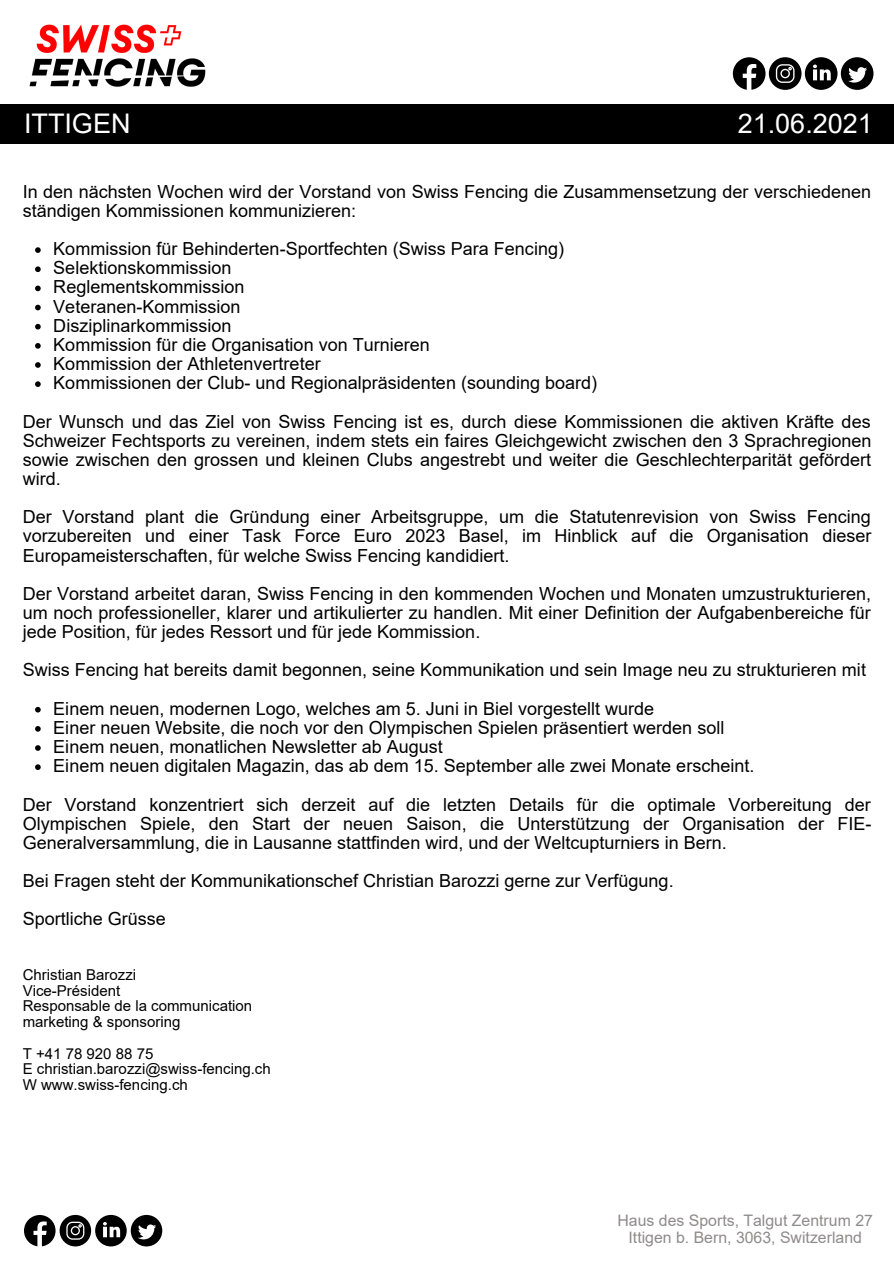
<style>
.page{position:relative;width:894px;height:1264px;background:#fff}
.page>*{position:absolute;margin:0;border:0;box-sizing:border-box;transform-origin:0 0}
.t1{font:27px "Arial";color:#fff}
.t2{font:18px/19.2px "Arial";color:#000;text-align:justify}
.t3{font:15.9px "Arial";color:#8f8b8b}
.t4{font:15px "Arial";color:#000}
</style>
<div class="page">
<img style="left:29px;top:24px;width:177px;height:63px">
<svg style="left:732px;top:57px;width:105px;height:33px"></svg>
<div style="left:840px;top:57px;width:33px;height:33px;background:#000;border-radius:50%"></div>
<svg style="left:848px;top:67px;width:18px;height:16px"></svg>
<div style="left:0;top:104px;width:893px;height:40px;background:#000"></div>
<svg style="left:24px;top:1214px;width:103px;height:32px"></svg>
<div style="left:131px;top:1214px;width:31px;height:32px;background:#000;border-radius:50%"></div>
<svg style="left:138px;top:1224px;width:18px;height:15px"></svg>
<svg style="left:35px;top:247px;width:6px;height:6px"></svg>
<svg style="left:35px;top:266px;width:6px;height:6px"></svg>
<svg style="left:35px;top:285px;width:6px;height:6px"></svg>
<svg style="left:35px;top:305px;width:6px;height:5px"></svg>
<svg style="left:35px;top:324px;width:6px;height:5px"></svg>
<svg style="left:35px;top:343px;width:6px;height:5px"></svg>
<svg style="left:35px;top:362px;width:6px;height:6px"></svg>
<svg style="left:35px;top:381px;width:6px;height:6px"></svg>
<svg style="left:35px;top:707px;width:6px;height:5px"></svg>
<svg style="left:35px;top:726px;width:6px;height:5px"></svg>
<svg style="left:35px;top:745px;width:6px;height:5px"></svg>
<svg style="left:35px;top:764px;width:6px;height:6px"></svg>
<p class="t1" style="left:24px;top:109px;width:108px">ITTIGEN</p>
<p class="t1" style="left:737px;top:109px;width:137px">21.06.2021</p>
<p class="t2" style="left:23px;top:182px;width:849px">In den nächsten Wochen wird der Vorstand von Swiss Fencing die Zusammensetzung der verschiedenen ständigen Kommissionen kommunizieren:</p>
<p class="t2" style="left:53px;top:239px;width:512px">Kommission für Behinderten-Sportfechten (Swiss Para Fencing)</p>
<p class="t2" style="left:53px;top:258px;width:180px">Selektionskommission</p>
<p class="t2" style="left:53px;top:277px;width:193px">Reglementskommission</p>
<p class="t2" style="left:53px;top:297px;width:189px">Veteranen-Kommission</p>
<p class="t2" style="left:53px;top:316px;width:180px">Disziplinarkommission</p>
<p class="t2" style="left:53px;top:335px;width:378px">Kommission für die Organisation von Turnieren</p>
<p class="t2" style="left:53px;top:354px;width:269px">Kommission der Athletenvertreter</p>
<p class="t2" style="left:53px;top:373px;width:545px">Kommissionen der Club- und Regionalpräsidenten (sounding board)</p>
<p class="t2" style="left:23px;top:411px;width:850px">Der Wunsch und das Ziel von Swiss Fencing ist es, durch diese Kommissionen die aktiven Kräfte des Schweizer Fechtsports zu vereinen, indem stets ein faires Gleichgewicht zwischen den 3 Sprachregionen sowie zwischen den grossen und kleinen Clubs angestrebt und weiter die Geschlechterparität gefördert wird.</p>
<p class="t2" style="left:23px;top:507px;width:850px">Der Vorstand plant die Gründung einer Arbeitsgruppe, um die Statutenrevision von Swiss Fencing vorzubereiten und einer Task Force Euro 2023 Basel, im Hinblick auf die Organisation dieser Europameisterschaften, für welche Swiss Fencing kandidiert.</p>
<p class="t2" style="left:23px;top:584px;width:849px">Der Vorstand arbeitet daran, Swiss Fencing in den kommenden Wochen und Monaten umzustrukturieren, um noch professioneller, klarer und artikulierter zu handlen. Mit einer Definition der Aufgabenbereiche für jede Position, für jedes Ressort und für jede Kommission.</p>
<p class="t2" style="left:23px;top:660px;width:844px">Swiss Fencing hat bereits damit begonnen, seine Kommunikation und sein Image neu zu strukturieren mit</p>
<p class="t2" style="left:53px;top:699px;width:602px">Einem neuen, modernen Logo, welches am 5. Juni in Biel vorgestellt wurde</p>
<p class="t2" style="left:53px;top:718px;width:672px">Einer neuen Website, die noch vor den Olympischen Spielen präsentiert werden soll</p>
<p class="t2" style="left:53px;top:737px;width:391px">Einem neuen, monatlichen Newsletter ab August</p>
<p class="t2" style="left:53px;top:756px;width:702px">Einem neuen digitalen Magazin, das ab dem 15. September alle zwei Monate erscheint.</p>
<p class="t2" style="left:23px;top:794px;width:850px">Der Vorstand konzentriert sich derzeit auf die letzten Details für die optimale Vorbereitung der Olympischen Spiele, den Start der neuen Saison, die Unterstützung der Organisation der FIE-Generalversammlung, die in Lausanne stattfinden wird, und der Weltcupturniers in Bern.</p>
<p class="t2" style="left:23px;top:871px;width:652px">Bei Fragen steht der Kommunikationschef Christian Barozzi gerne zur Verfügung.</p>
<p class="t2" style="left:23px;top:909px;width:145px">Sportliche Grüsse</p>
<p class="t4" style="left:23px;top:966px;width:115px">Christian Barozzi</p>
<p class="t4" style="left:23px;top:982px;width:99px">Vice-Président</p>
<p class="t4" style="left:23px;top:997px;width:231px">Responsable de la communication</p>
<p class="t4" style="left:23px;top:1013px;width:159px">marketing &amp; sponsoring</p>
<p class="t4" style="left:23px;top:1045px;width:132px">T +41 78 920 88 75</p>
<p class="t4" style="left:23px;top:1060px;width:249px">E christian.barozzi@swiss-fencing.ch</p>
<p class="t4" style="left:23px;top:1076px;width:167px">W www.swiss-fencing.ch</p>
<p class="t3" style="left:617px;top:1211px;width:257px">Haus des Sports, Talgut Zentrum 27</p>
<p class="t3" style="left:628px;top:1228px;width:235px">Ittigen b. Bern, 3063, Switzerland</p>
</div>
